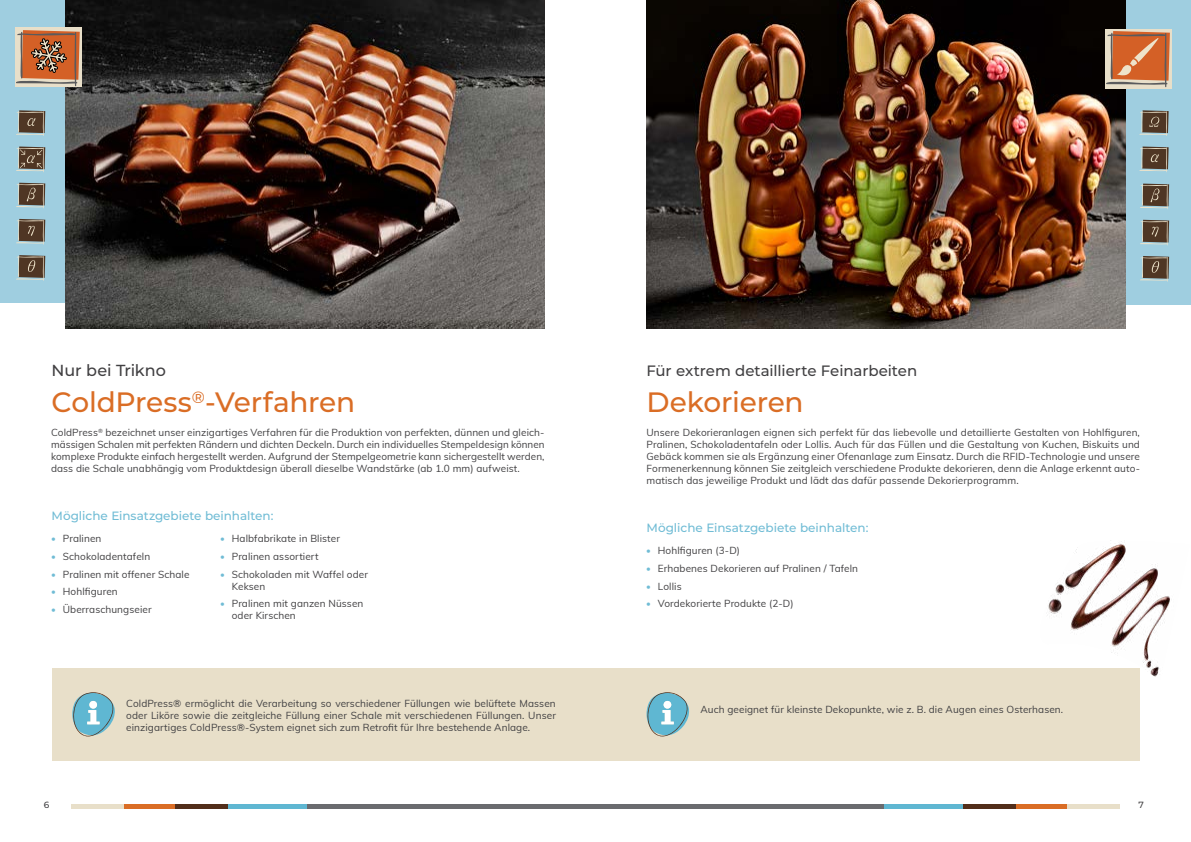
<style>
.page{position:relative;width:1191px;height:842px;background:#fff}
.page>*{position:absolute;margin:0;border:0;box-sizing:border-box;transform-origin:0 0}
.t1{font:500 28px "Montserrat";letter-spacing:-.005em;color:#da6d25}
.t2{font:500 16px "Montserrat";letter-spacing:-.005em;color:#414042}
.t3{font:500 15px "Montserrat";letter-spacing:-.005em;color:#414042}
.t4{font:500 12px "Montserrat";letter-spacing:-.005em;color:#70bcd5}
.t5{font:10px/12px "Muli";letter-spacing:.01em;color:#414042;text-align:justify}
.t6{font:500 9px "Montserrat";color:#414042}
.s1{font-family:"Montserrat";font-weight:900;color:#70bcd5}
</style>
<div class="page">
<div style="left:0;top:0;width:123px;height:302px;background:#9fcee0"></div>
<img style="left:65px;top:0;width:479px;height:328px">
<div style="left:1068px;top:0;width:123px;height:304px;background:#9fcee0"></div>
<img style="left:646px;top:0;width:479px;height:328px">
<hr style="left:307px;top:804px;width:288px;height:4px;background:#6a6b6f">
<hr style="left:124px;top:804px;width:52px;height:4px;background:#da6d25">
<hr style="left:202px;top:804px;width:105px;height:4px;background:#5fb7d2">
<hr style="left:71px;top:804px;width:53px;height:4px;background:#e8dfc9">
<hr style="left:176px;top:804px;width:52px;height:4px;background:#522e1a">
<hr style="left:595px;top:804px;width:289px;height:4px;background:#6a6b6f">
<hr style="left:1015px;top:804px;width:52px;height:4px;background:#da6d25">
<hr style="left:884px;top:804px;width:105px;height:4px;background:#5fb7d2">
<hr style="left:1067px;top:804px;width:52px;height:4px;background:#e8dfc9">
<hr style="left:963px;top:804px;width:52px;height:4px;background:#522e1a">
<div style="left:52px;top:668px;width:543px;height:92px;background:#e8dfc9"></div>
<div style="left:596px;top:668px;width:544px;height:92px;background:#e8dfc9"></div>
<svg style="left:72px;top:692px;width:43px;height:44px"></svg>
<svg style="left:646px;top:692px;width:43px;height:44px"></svg>
<div style="left:1105px;top:29px;width:67px;height:60px;background:#e8dfc9"></div>
<div style="left:15px;top:27px;width:66px;height:60px;background:#e8dfc9"></div>
<svg style="left:16px;top:30px;width:64px;height:56px"></svg>
<svg style="left:1106px;top:31px;width:63px;height:56px"></svg>
<svg style="left:16px;top:147px;width:29px;height:25px"></svg>
<svg style="left:16px;top:110px;width:29px;height:26px"></svg>
<svg style="left:16px;top:183px;width:29px;height:26px"></svg>
<svg style="left:16px;top:219px;width:29px;height:26px"></svg>
<svg style="left:16px;top:255px;width:29px;height:26px"></svg>
<svg style="left:1139px;top:110px;width:29px;height:26px"></svg>
<svg style="left:1139px;top:147px;width:29px;height:25px"></svg>
<svg style="left:1140px;top:184px;width:29px;height:25px"></svg>
<svg style="left:1140px;top:220px;width:29px;height:26px"></svg>
<svg style="left:1140px;top:256px;width:29px;height:26px"></svg>
<img style="left:1048px;top:540px;width:122px;height:137px">
<h2 class="t2" style="left:52px;top:359px;width:116px">Nur bei Trikno</h2>
<h3 class="t3" style="left:646px;top:361px;width:272px">Für extrem detaillierte Feinarbeiten</h3>
<h1 class="t1" style="left:52px;top:383px;width:305px">ColdPress<sup>®</sup>-Verfahren</h1>
<h1 class="t1" style="left:646px;top:383px;width:159px">Dekorieren</h1>
<p class="t5" style="left:51px;top:426px;width:495px">ColdPress<sup>®</sup> bezeichnet unser einzigartiges Verfahren für die Produktion von perfekten, dünnen und gleich&shy;mässigen Schalen mit perfekten Rändern und dichten Deckeln. Durch ein individuelles Stempeldesign können komplexe Produkte einfach hergestellt werden. Aufgrund der Stempelgeometrie kann sichergestellt werden, dass die Schale unabhängig vom Produktdesign überall dieselbe Wandstärke (ab 1.0 mm) aufweist.</p>
<p class="t5" style="left:646px;top:426px;width:495px">Unsere Dekorieranlagen eignen sich perfekt für das liebevolle und detaillierte Gestalten von Hohlfiguren, Pralinen, Schokoladentafeln oder Lollis. Auch für das Füllen und die Gestaltung von Kuchen, Biskuits und Gebäck kommen sie als Ergänzung einer Ofenanlage zum Einsatz. Durch die RFID-Technologie und unsere Formenerkennung können Sie zeitgleich verschiedene Produkte dekorieren, denn die Anlage erkennt auto&shy;matisch das jeweilige Produkt und lädt das dafür passende Dekorierprogramm.</p>
<p class="t4" style="left:52px;top:508px;width:223px">Mögliche Einsatzgebiete beinhalten:</p>
<p class="t5" style="left:52px;top:532px;width:51px"><span class="s1">•</span> Pralinen</p>
<p class="t5" style="left:52px;top:550px;width:100px"><span class="s1">•</span> Schokoladentafeln</p>
<p class="t5" style="left:52px;top:568px;width:139px"><span class="s1">•</span> Pralinen mit offener Schale</p>
<p class="t5" style="left:52px;top:585px;width:68px"><span class="s1">•</span> Hohlfiguren</p>
<p class="t5" style="left:52px;top:603px;width:102px"><span class="s1">•</span> Überraschungseier</p>
<p class="t5" style="left:220px;top:532px;width:121px"><span class="s1">•</span> Halbfabrikate in Blister</p>
<p class="t5" style="left:220px;top:550px;width:100px"><span class="s1">•</span> Pralinen assortiert</p>
<p class="t5" style="left:232px;top:568px;width:138px;text-indent:-11px"><span class="s1">•</span> Schokoladen mit Waffel oder<br>Keksen</p>
<p class="t5" style="left:232px;top:597px;width:133px;text-indent:-11px"><span class="s1">•</span> Pralinen mit ganzen Nüssen oder Kirschen</p>
<p class="t4" style="left:646px;top:520px;width:223px">Mögliche Einsatzgebiete beinhalten:</p>
<p class="t5" style="left:646px;top:544px;width:95px"><span class="s1">•</span> Hohlfiguren (3-D)</p>
<p class="t5" style="left:646px;top:562px;width:213px"><span class="s1">•</span> Erhabenes Dekorieren auf Pralinen / Tafeln</p>
<p class="t5" style="left:646px;top:580px;width:37px"><span class="s1">•</span> Lollis</p>
<p class="t5" style="left:646px;top:597px;width:148px"><span class="s1">•</span> Vordekorierte Produkte (2-D)</p>
<p class="t5" style="left:126px;top:697px;width:431px">ColdPress® ermöglicht die Verarbeitung so verschiedener Füllungen wie belüftete Massen oder Liköre sowie die zeitgleiche Füllung einer Schale mit verschiedenen Füllungen. Unser einzigartiges ColdPress®-System eignet sich zum Retrofit für Ihre bestehende Anlage.</p>
<p class="t5" style="left:700px;top:703px;width:364px">Auch geeignet für kleinste Dekopunkte, wie z. B. die Augen eines Osterhasen.</p>
<p class="t6" style="left:44px;top:799px;width:7px">6</p>
<p class="t6" style="left:1138px;top:799px;width:7px">7</p>
</div>
